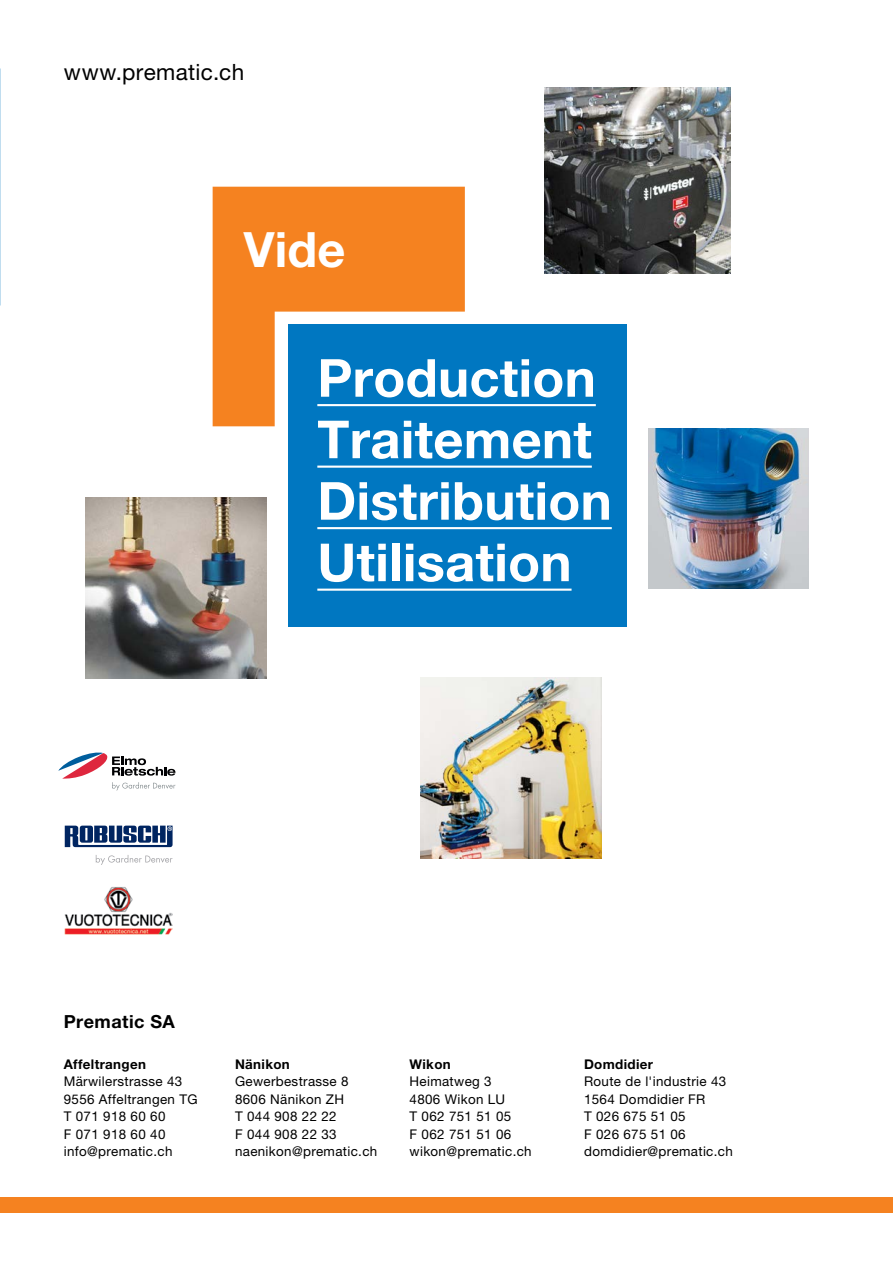
<style>
.page{position:relative;width:893px;height:1263px;background:#fff}
.page>*{position:absolute;margin:0;border:0;box-sizing:border-box;transform-origin:0 0}
.t1{font:700 52.5px/61.5px "Helvetica Neue LT Pro";letter-spacing:.005em;color:#fff}
.t2{font:700 48.75px "Helvetica Neue LT Pro";color:#fff}
.t3{font:22.5px "Helvetica Neue LT Pro";letter-spacing:.015em;color:#000}
.t4{font:700 18px "Helvetica Neue LT Pro";letter-spacing:.025em;color:#000}
.t5{font:13.35px/17.4px "Helvetica Neue LT Pro";letter-spacing:.025em;color:#000}
.t6{font:700 13.35px "Helvetica Neue LT Pro";letter-spacing:.025em;color:#000}
</style>
<div class="page">
<div style="left:288px;top:324px;width:339px;height:302px;background:#0077c1"></div>
<svg style="left:213px;top:187px;width:252px;height:239px;fill:#f58220"></svg>
<img style="left:544px;top:88px;width:186px;height:186px">
<img style="left:648px;top:429px;width:160px;height:160px">
<hr style="left:317px;top:404px;width:279px;height:2px;background:#fff">
<hr style="left:317px;top:466px;width:275px;height:2px;background:#fff">
<hr style="left:317px;top:527px;width:295px;height:2px;background:#fff">
<hr style="left:317px;top:589px;width:255px;height:2px;background:#fff">
<svg style="left:58px;top:752px;width:117px;height:38px"></svg>
<svg style="left:65px;top:826px;width:108px;height:21px"></svg>
<svg style="left:96px;top:855px;width:77px;height:10px"></svg>
<img style="left:65px;top:887px;width:108px;height:48px">
<img style="left:421px;top:677px;width:181px;height:181px">
<hr style="left:892px;top:0;width:1px;height:1117px;background:#97c0de">
<img style="left:85px;top:497px;width:181px;height:181px">
<div style="left:0;top:1198px;width:893px;height:15px;background:#f58220"></div>
<h3 class="t3" style="left:64px;top:58px;width:182px">www.prematic.ch</h3>
<h2 class="t2" style="left:244px;top:220px;width:103px">Vide</h2>
<h1 class="t1" style="left:317px;top:346px;width:296px">Production<br>Traitement<br>Distribution<br>Utilisation</h1>
<h3 class="t4" style="left:64px;top:1010px;width:113px">Prematic SA</h3>
<p class="t6" style="left:64px;top:1056px;width:84px">Affeltrangen</p>
<p class="t5" style="left:64px;top:1073px;width:135px">Märwilerstrasse 43<br>9556 Affeltrangen TG<br>T 071 918 60 60<br>F 071 918 60 40 info@prematic.ch</p>
<p class="t6" style="left:235px;top:1056px;width:56px">Nänikon</p>
<p class="t5" style="left:235px;top:1073px;width:144px">Gewerbestrasse 8<br>8606 Nänikon ZH<br>T 044 908 22 22<br>F 044 908 22 33 naenikon@prematic.ch</p>
<p class="t6" style="left:410px;top:1056px;width:43px">Wikon</p>
<p class="t5" style="left:410px;top:1073px;width:124px">Heimatweg 3<br>4806 Wikon LU<br>T 062 751 51 05<br>F 062 751 51 06 wikon@prematic.ch</p>
<p class="t6" style="left:584px;top:1056px;width:71px">Domdidier</p>
<p class="t5" style="left:584px;top:1073px;width:150px">Route de l'industrie 43<br>1564 Domdidier FR<br>T 026 675 51 05<br>F 026 675 51 06 domdidier@prematic.ch</p>
</div>
